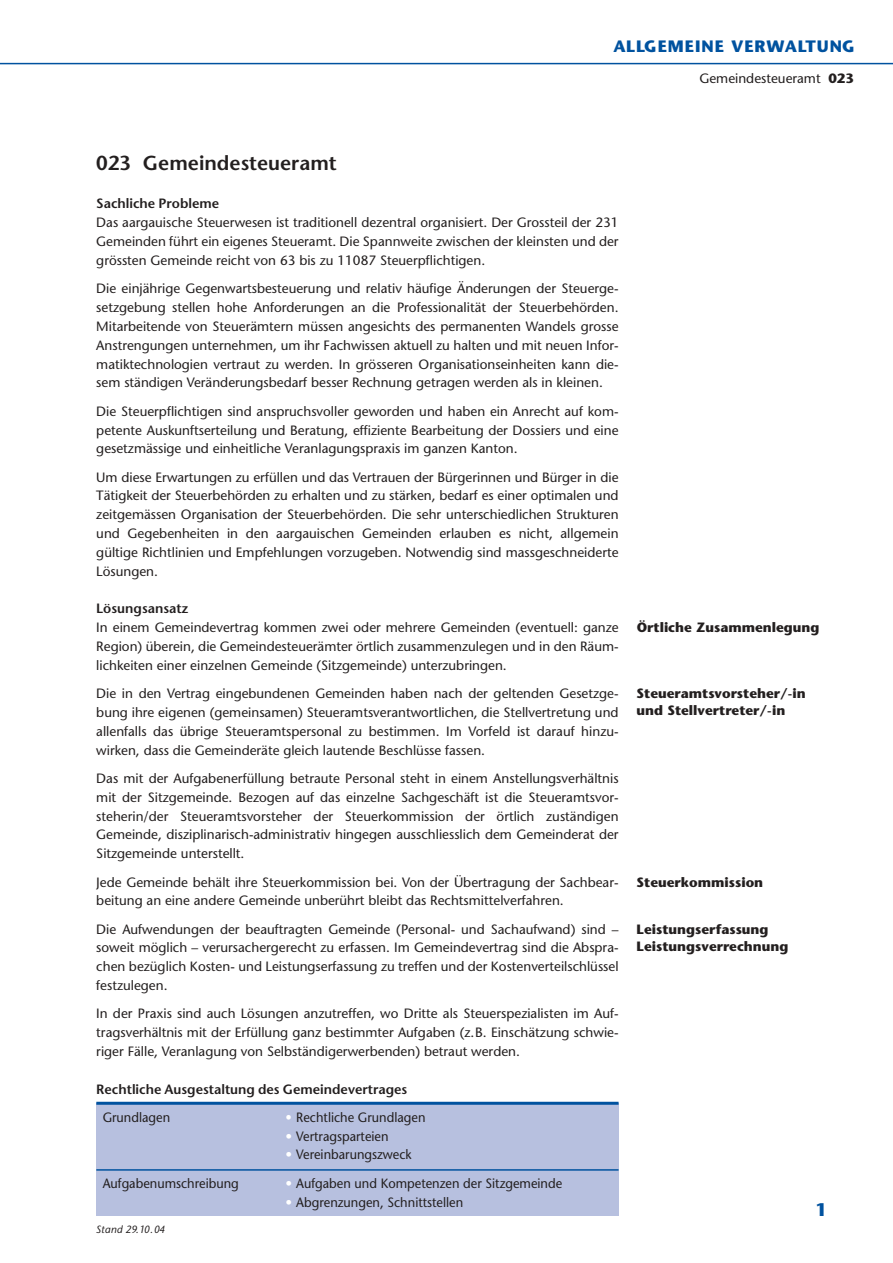
<style>
.page{position:relative;width:893px;height:1263px;background:#fff}
.page>*{position:absolute;margin:0;border:0;box-sizing:border-box;transform-origin:0 0}
.t1{font:600 20.25px "Stone Sans";color:#231f1f}
.t2{font:700 18px "Stone Sans";color:#00529f}
.t3{font:700 16.5px "Stone Sans";letter-spacing:.065em;color:#00529f}
.t4{font:13.5px/18.9px "Stone Sans";color:#231f1f;text-align:justify}
.t5{font:13.5px "Stone Sans";color:#231f1f;scale:.95 1}
.t6{font:700 13.5px/17px "Stone Sans";color:#231f1f}
.t7{font:600 13.5px "Stone Sans";color:#231f1f}
.t8{font:italic 10.5px "Stone Sans";letter-spacing:.01em;color:#231f1f}
.s1{font-weight:700}
.s2{color:#fff}
</style>
<div class="page">
<div style="left:96px;top:1103px;width:522px;height:113px;background:#b7c0df"></div>
<hr style="left:0;top:63px;width:892px;height:1px;background:#00529f">
<hr style="left:96px;top:1102px;width:522px;height:3px;background:#00529f">
<hr style="left:96px;top:1169px;width:522px;height:2px;background:#00529f">
<p class="t3" style="left:613px;top:40px;width:242px">ALLGEMEINE VERWALTUNG</p>
<p class="t4" style="left:699px;top:70px;width:156px">Gemeindesteueramt <span class="s1">023</span></p>
<h1 class="t1" style="left:96px;top:155px;width:242px">023 Gemeindesteueramt</h1>
<p class="t7" style="left:96px;top:199px;width:124px">Sachliche Probleme</p>
<p class="t4" style="left:96px;top:215px;width:524px">Das aargauische Steuerwesen ist traditionell dezentral organisiert. Der Grossteil der 231<br>Gemeinden führt ein eigenes Steueramt. Die Spannweite zwischen der kleinsten und der grössten Gemeinde reicht von 63 bis zu 11087 Steuerpflichtigen.</p>
<p class="t4" style="left:96px;top:280px;width:524px">Die einjährige Gegenwartsbesteuerung und relativ häufige Änderungen der Steuerge&shy;setzgebung stellen hohe Anforderungen an die Professionalität der Steuerbehörden.<br>Mitarbeitende von Steuerämtern müssen angesichts des permanenten Wandels grosse Anstrengungen unternehmen, um ihr Fachwissen aktuell zu halten und mit neuen Infor&shy;matiktechnologien vertraut zu werden. In grösseren Organisationseinheiten kann die&shy;sem ständigen Veränderungsbedarf besser Rechnung getragen werden als in kleinen.</p>
<p class="t4" style="left:96px;top:403px;width:523px">Die Steuerpflichtigen sind anspruchsvoller geworden und haben ein Anrecht auf kom&shy;petente Auskunftserteilung und Beratung, effiziente Bearbeitung der Dossiers und eine gesetzmässige und einheitliche Veranlagungspraxis im ganzen Kanton.</p>
<p class="t4" style="left:96px;top:469px;width:524px">Um diese Erwartungen zu erfüllen und das Vertrauen der Bürgerinnen und Bürger in die Tätigkeit der Steuerbehörden zu erhalten und zu stärken, bedarf es einer optimalen und zeitgemässen Organisation der Steuerbehörden. Die sehr unterschiedlichen Strukturen und Gegebenheiten in den aargauischen Gemeinden erlauben es nicht, allgemein gültige Richtlinien und Empfehlungen vorzugeben. Notwendig sind massgeschneiderte Lösungen.</p>
<p class="t7" style="left:96px;top:603px;width:94px">Lösungsansatz</p>
<p class="t4" style="left:96px;top:620px;width:524px">In einem Gemeindevertrag kommen zwei oder mehrere Gemeinden (eventuell: ganze Region) überein, die Gemeindesteuerämter örtlich zusammenzulegen und in den Räum&shy;lichkeiten einer einzelnen Gemeinde (Sitzgemeinde) unterzubringen.</p>
<p class="t4" style="left:96px;top:685px;width:524px">Die in den Vertrag eingebundenen Gemeinden haben nach der geltenden Gesetzge&shy;bung ihre eigenen (gemeinsamen) Steueramtsverantwortlichen, die Stellvertretung und allenfalls das übrige Steueramtspersonal zu bestimmen. Im Vorfeld ist darauf hinzu&shy;wirken, dass die Gemeinderäte gleich lautende Beschlüsse fassen.</p>
<p class="t4" style="left:96px;top:770px;width:524px">Das mit der Aufgabenerfüllung betraute Personal steht in einem Anstellungsverhältnis mit der Sitzgemeinde. Bezogen auf das einzelne Sachgeschäft ist die Steueramtsvor&shy;steherin/der Steueramtsvorsteher der Steuerkommission der örtlich zuständigen Gemeinde, disziplinarisch-administrativ hingegen ausschliesslich dem Gemeinderat der Sitzgemeinde unterstellt.</p>
<p class="t4" style="left:96px;top:874px;width:523px">Jede Gemeinde behält ihre Steuerkommission bei. Von der Übertragung der Sachbear&shy;beitung an eine andere Gemeinde unberührt bleibt das Rechtsmittelverfahren.</p>
<p class="t4" style="left:96px;top:921px;width:523px">Die Aufwendungen der beauftragten Gemeinde (Personal- und Sachaufwand) sind – soweit möglich – verursachergerecht zu erfassen. Im Gemeindevertrag sind die Abspra&shy;chen bezüglich Kosten- und Leistungserfassung zu treffen und der Kostenverteilschlüssel festzulegen.</p>
<p class="t4" style="left:96px;top:1006px;width:523px">In der Praxis sind auch Lösungen anzutreffen, wo Dritte als Steuerspezialisten im Auf&shy;tragsverhältnis mit der Erfüllung ganz bestimmter Aufgaben (z.B. Einschätzung schwie&shy;riger Fälle, Veranlagung von Selbständigerwerbenden) betraut werden.</p>
<p class="t7" style="left:96px;top:1084px;width:312px">Rechtliche Ausgestaltung des Gemeindevertrages</p>
<p class="t5" style="left:103px;top:1112px;width:73px">Grundlagen</p>
<p class="t5" style="left:285px;top:1112px;width:149px"><span class="s2">•</span> Rechtliche Grundlagen</p>
<p class="t5" style="left:285px;top:1131px;width:110px"><span class="s2">•</span> Vertragsparteien</p>
<p class="t5" style="left:285px;top:1150px;width:134px"><span class="s2">•</span> Vereinbarungszweck</p>
<p class="t5" style="left:103px;top:1178px;width:145px">Aufgabenumschreibung</p>
<p class="t5" style="left:285px;top:1178px;width:293px"><span class="s2">•</span> Aufgaben und Kompetenzen der Sitzgemeinde</p>
<p class="t5" style="left:285px;top:1197px;width:188px"><span class="s2">•</span> Abgrenzungen, Schnittstellen</p>
<p class="t8" style="left:96px;top:1226px;width:71px">Stand 29.10.04</p>
<p class="t6" style="left:636px;top:621px;width:184px">Örtliche Zusammenlegung</p>
<p class="t6" style="left:636px;top:686px;width:171px">Steueramtsvorsteher/-in und Stellvertreter/-in</p>
<p class="t6" style="left:636px;top:875px;width:128px">Steuerkommission</p>
<p class="t6" style="left:636px;top:922px;width:153px">Leistungserfassung<br>Leistungsverrechnung</p>
<h2 class="t2" style="left:815px;top:1203px;width:13px">1</h2>
</div>
